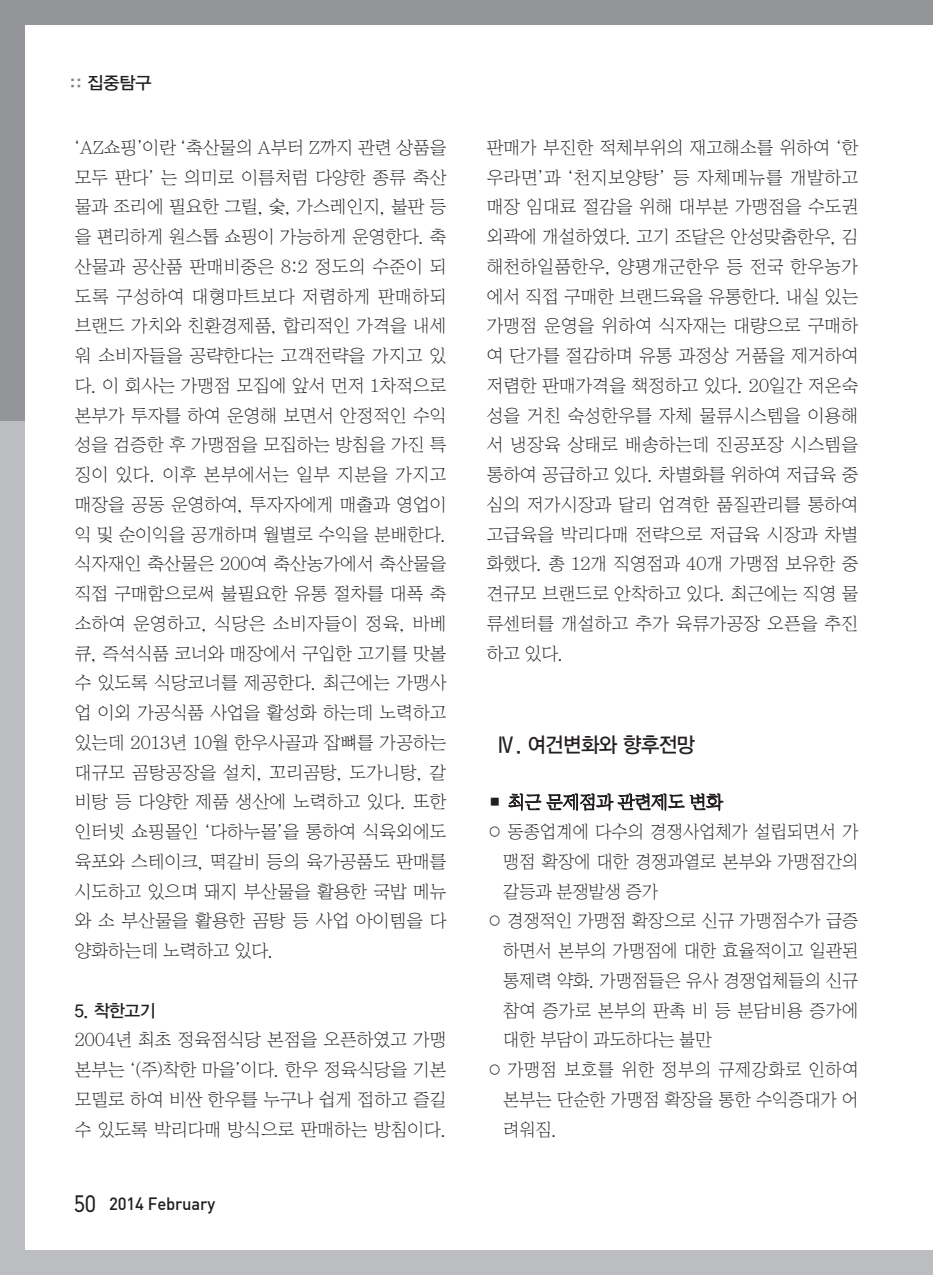
<style>
.page{position:relative;width:933px;height:1275px;background:#fff}
.page>*{position:absolute;margin:0;border:0;box-sizing:border-box;transform-origin:0 0}
.t1{font:21px "YDIYGO330";letter-spacing:-.025em;color:#231f20;scale:.95 1}
.t2{font:17.5px/29.8px "YDIY Sin";letter-spacing:-.025em;color:#231f20;text-align:justify}
.t3{font:17.5px/29.8px "YDIY Sin";letter-spacing:-.025em;color:#231f20;text-align:justify;scale:.95 1}
.t4{font:500 17.5px "DIN";letter-spacing:-.01em;color:#231f20;scale:.95 1}
.t5{font:17.5px "YDIYGO330";letter-spacing:-.01em;color:#231f20}
.s1{font-family:"YDIYGO360";font-size:14px;color:#808285}
.s2{font-family:"Gulim"}
.s3{font-family:"DIN Neuzeit Grotesk Std";font-weight:300;font-size:22.75px}
</style>
<div class="page">
<div style="left:0;top:0;width:933px;height:25px;background:#939598"></div>
<div style="left:0;top:1250px;width:933px;height:25px;background:#bcbdc0"></div>
<div style="left:0;top:25px;width:25px;height:397px;background:#939598"></div>
<div style="left:0;top:422px;width:25px;height:828px;background:#bcbdc0"></div>
<svg style="left:508px;top:793px;width:176px;height:18px"></svg>
<svg style="left:690px;top:793px;width:33px;height:18px"></svg>
<p class="t5" style="left:69px;top:73px;width:84px"><span class="s1">::</span> 집중탐구</p>
<p class="t2" style="left:74px;top:133px;width:374px"><span class="s2">‘</span>AZ쇼핑<span class="s2">’</span>이란 <span class="s2">‘</span>축산물의 A부터 Z까지 관련 상품을 모두 판다<span class="s2">’</span> 는 의미로 이름처럼 다양한 종류 축산 물과 조리에 필요한 그릴, 숯, 가스레인지, 불판 등 을 편리하게 원스톱 쇼핑이 가능하게 운영한다. 축 산물과 공산품 판매비중은 8:2 정도의 수준이 되 도록 구성하여 대형마트보다 저렴하게 판매하되 브랜드 가치와 친환경제품, 합리적인 가격을 내세 워 소비자들을 공략한다는 고객전략을 가지고 있 다. 이 회사는 가맹점 모집에 앞서 먼저 1차적으로 본부가 투자를 하여 운영해 보면서 안정적인 수익 성을 검증한 후 가맹점을 모집하는 방침을 가진 특 징이 있다. 이후 본부에서는 일부 지분을 가지고 매장을 공동 운영하여, 투자자에게 매출과 영업이 익 및 순이익을 공개하며 월별로 수익을 분배한다. 식자재인 축산물은 200여 축산농가에서 축산물을 직접 구매함으로써 불필요한 유통 절차를 대폭 축 소하여 운영하고, 식당은 소비자들이 정육, 바베 큐, 즉석식품 코너와 매장에서 구입한 고기를 맛볼 수 있도록 식당코너를 제공한다. 최근에는 가맹사 업 이외 가공식품 사업을 활성화 하는데 노력하고 있는데 2013년 10월 한우사골과 잡뼈를 가공하는 대규모 곰탕공장을 설치, 꼬리곰탕, 도가니탕, 갈 비탕 등 다양한 제품 생산에 노력하고 있다. 또한 인터넷 쇼핑몰인 <span class="s2">‘</span>다하누몰<span class="s2">’</span>을 통하여 식육외에도 육포와 스테이크, 떡갈비 등의 육가공품도 판매를 시도하고 있으며 돼지 부산물을 활용한 국밥 메뉴 와 소 부산물을 활용한 곰탕 등 사업 아이템을 다 양화하는데 노력하고 있다.</p>
<p class="t5" style="left:74px;top:1001px;width:83px">5. 착한고기</p>
<p class="t2" style="left:74px;top:1026px;width:374px">2004년 최초 정육점식당 본점을 오픈하였고 가맹 본부는 <span class="s2">‘</span>(주)착한 마을<span class="s2">’</span>이다. 한우 정육식당을 기본 모델로 하여 비싼 한우를 누구나 쉽게 접하고 즐길 수 있도록 박리다매 방식으로 판매하는 방침이다.</p>
<p class="t4" style="left:74px;top:1193px;width:150px"><span class="s3">50</span> 2014 February</p>
<p class="t2" style="left:486px;top:133px;width:374px">판매가 부진한 적체부위의 재고해소를 위하여 <span class="s2">‘</span>한 우라면<span class="s2">’</span>과 <span class="s2">‘</span>천지보양탕<span class="s2">’</span> 등 자체메뉴를 개발하고 매장 임대료 절감을 위해 대부분 가맹점을 수도권 외곽에 개설하였다. 고기 조달은 안성맞춤한우, 김 해천하일품한우, 양평개군한우 등 전국 한우농가 에서 직접 구매한 브랜드육을 유통한다. 내실 있는 가맹점 운영을 위하여 식자재는 대량으로 구매하 여 단가를 절감하며 유통 과정상 거품을 제거하여 저렴한 판매가격을 책정하고 있다. 20일간 저온숙 성을 거친 숙성한우를 자체 물류시스템을 이용해 서 냉장육 상태로 배송하는데 진공포장 시스템을 통하여 공급하고 있다. 차별화를 위하여 저급육 중 심의 저가시장과 달리 엄격한 품질관리를 통하여 고급육을 박리다매 전략으로 저급육 시장과 차별 화했다. 총 12개 직영점과 40개 가맹점 보유한 중 견규모 브랜드로 안착하고 있다. 최근에는 직영 물 류센터를 개설하고 추가 육류가공장 오픈을 추진 하고 있다.</p>
<p class="t1" style="left:496px;top:733px;width:211px">Ⅳ. 여건변화와 향후전망</p>
<p class="t2" style="left:486px;top:788px;width:238px">■ 최근 문제점과 관련제도 변화</p>
<p class="t3" style="left:503px;top:817px;width:376px;text-indent:-17px">○ 동종업계에 다수의 경쟁사업체가 설립되면서 가 맹점 확장에 대한 경쟁과열로 본부와 가맹점간의 갈등과 분쟁발생 증가</p>
<p class="t3" style="left:503px;top:907px;width:376px;text-indent:-17px">○ 경쟁적인 가맹점 확장으로 신규 가맹점수가 급증 하면서 본부의 가맹점에 대한 효율적이고 일관된 통제력 약화. 가맹점들은 유사 경쟁업체들의 신규 참여 증가로 본부의 판촉 비 등 분담비용 증가에 대한 부담이 과도하다는 불만</p>
<p class="t3" style="left:503px;top:1055px;width:376px;text-indent:-17px">○ 가맹점 보호를 위한 정부의 규제강화로 인하여 본부는 단순한 가맹점 확장을 통한 수익증대가 어 려워짐.</p>
</div>
